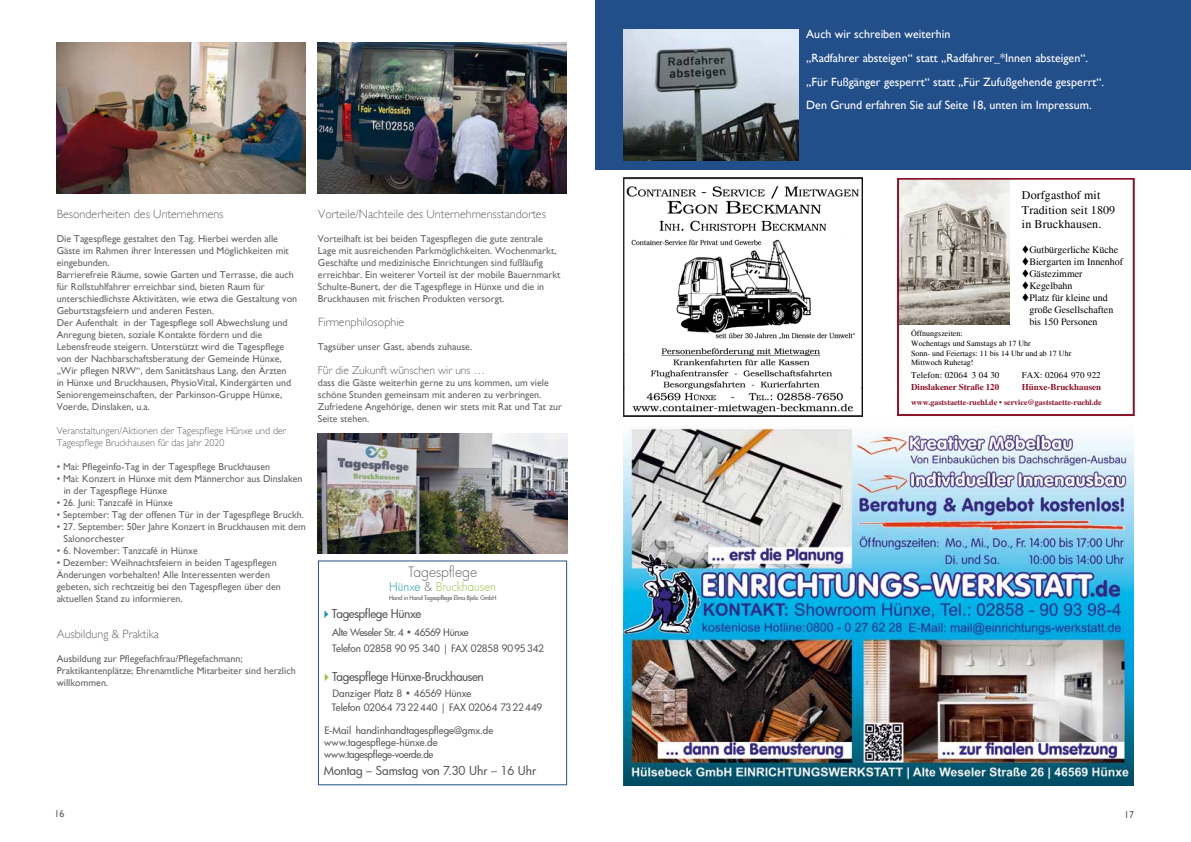
<style>
.page{position:relative;width:1191px;height:842px;background:#fff}
.page>*{position:absolute;margin:0;border:0;box-sizing:border-box;transform-origin:0 0}
.t1{font:300 14px "Futura";letter-spacing:-.005em;color:#646567}
.t2{font:12px/23.8px "Gill Sans";color:#fff}
.t3{font:300 12px "Gill Sans";color:#646567}
.t4{font:500 12px "Futura";letter-spacing:-.03em;color:#58585a}
.t5{font:12px/14.4px "Times";letter-spacing:.01em;color:#000}
.t6{font:500 12px "Futura";letter-spacing:-.005em;color:#58585a}
.t7{font:300 12px "Futura";letter-spacing:-.01em;color:#96c145}
.t8{font:300 11.4px "Gill Sans";color:#646567}
.t9{font:10px/12px "Gill Sans";color:#646567}
.t10{font:500 10px/12px "Futura";letter-spacing:-.005em;color:#58585a}
.t11{font:10px/12px "Times";color:#000}
.t12{font:300 10px/12px "Gill Sans";color:#646567}
.t13{font:500 10px "Futura";letter-spacing:-.035em;color:#58585a}
.t14{font:700 9px "Times";letter-spacing:-.01em;color:#8a1229}
.t15{font:9px "Times";letter-spacing:.01em;color:#000}
.t16{font:8px/9.6px "Times";color:#000}
.t17{font:700 8px "Times";color:#8a1229}
.t18{font:500 6px "Futura";letter-spacing:-.03em;color:#58585a}
.s1{color:#13969e}
.s2{color:#646567}
.s3{color:#96c145}
</style>
<div class="page">
<div style="left:318px;top:560px;width:249px;height:225px;background:#fff;border:1px solid #25528a"></div>
<img style="left:57px;top:43px;width:249px;height:151px">
<img style="left:318px;top:43px;width:249px;height:151px">
<img style="left:318px;top:434px;width:249px;height:120px">
<div style="left:595px;top:0;width:596px;height:170px;background:#224f8a"></div>
<img style="left:624px;top:427px;width:509px;height:358px">
<img style="left:624px;top:178px;width:238px;height:238px">
<svg style="left:897px;top:178px;width:237px;height:238px"></svg>
<img style="left:624px;top:29px;width:174px;height:131px">
<p class="t3" style="left:57px;top:207px;width:168px">Besonderheiten des Unternehmens</p>
<p class="t9" style="left:57px;top:232px;width:242px">Die Tagespflege gestaltet den Tag. Hierbei werden alle Gäste im Rahmen ihrer Interessen und Möglichkeiten mit eingebunden.<br>Barrierefreie Räume, sowie Garten und Terrasse, die auch für Rollstuhlfahrer erreichbar sind, bieten Raum für unterschiedlichste Aktivitäten, wie etwa die Gestaltung von Geburtstagsfeiern und anderen Festen.<br>Der Aufenthalt in der Tagespflege soll Abwechslung und Anregung bieten, soziale Kontakte fördern und die Lebensfreude steigern. Unterstützt wird die Tagespflege von der Nachbarschaftsberatung der Gemeinde Hünxe, „Wir pflegen NRW“, dem Sanitätshaus Lang, den Ärzten<br>in Hünxe und Bruckhausen, PhysioVital, Kindergärten und Seniorengemeinschaften, der Parkinson-Gruppe Hünxe, Voerde, Dinslaken, u.a.</p>
<p class="t12" style="left:57px;top:424px;width:231px">Veranstaltungen/Aktionen der Tagespflege Hünxe und der<br>Tagespflege Bruckhausen für das Jahr 2020</p>
<p class="t9" style="left:57px;top:460px;width:215px">• Mai: Pflegeinfo-Tag in der Tagespflege Bruckhausen</p>
<p class="t9" style="left:64px;top:472px;width:240px;text-indent:-7px">• Mai: Konzert in Hünxe mit dem Männerchor aus Dinslaken in der Tagespflege Hünxe</p>
<p class="t9" style="left:57px;top:496px;width:118px">• 26. Juni: Tanzcafé in Hünxe</p>
<p class="t9" style="left:57px;top:508px;width:249px">• September: Tag der offenen Tür in der Tagespflege Bruckh.</p>
<p class="t9" style="left:64px;top:520px;width:244px;text-indent:-7px">• 27. September: 50er Jahre Konzert in Bruckhausen mit dem<br>Salonorchester</p>
<p class="t9" style="left:57px;top:544px;width:143px">• 6. November: Tanzcafé in Hünxe</p>
<p class="t9" style="left:57px;top:556px;width:226px">• Dezember: Weihnachtsfeiern in beiden Tagespflegen Änderungen vorbehalten! Alle Interessenten werden gebeten, sich rechtzeitig bei den Tagespflegen über den aktuellen Stand zu informieren.</p>
<p class="t3" style="left:57px;top:627px;width:104px">Ausbildung &amp; Praktika</p>
<p class="t9" style="left:57px;top:652px;width:240px">Ausbildung zur Pflegefachfrau/Pflegefachmann;<br>Praktikantenplätze; Ehrenamtliche Mitarbeiter sind herzlich willkommen.</p>
<p class="t3" style="left:318px;top:207px;width:229px">Vorteile/Nachteile des Unternehmensstandortes</p>
<p class="t9" style="left:318px;top:232px;width:244px">Vorteilhaft ist bei beiden Tagespflegen die gute zentrale Lage mit ausreichenden Parkmöglichkeiten. Wochenmarkt, Geschäfte und medizinische Einrichtungen sind fußläufig erreichbar. Ein weiterer Vorteil ist der mobile Bauernmarkt Schulte-Bunert, der die Tagespflege in Hünxe und die in Bruckhausen mit frischen Produkten versorgt.</p>
<p class="t9" style="left:318px;top:340px;width:156px">Tagsüber unser Gast, abends zuhause.</p>
<p class="t9" style="left:318px;top:376px;width:246px">dass die Gäste weiterhin gerne zu uns kommen, um viele schöne Stunden gemeinsam mit anderen zu verbringen.<br>Zufriedene Angehörige, denen wir stets mit Rat und Tat zur Seite stehen.</p>
<p class="t3" style="left:318px;top:315px;width:88px">Firmenphilosophie</p>
<p class="t8" style="left:318px;top:363px;width:169px">Für die Zukunft wünschen wir uns …</p>
<h1 class="t1" style="left:408px;top:562px;width:71px">Tagespflege</h1>
<p class="t7" style="left:389px;top:578px;width:108px"><span class="s1">Hünxe</span> <span class="s2">&amp;</span> Bruckhausen</p>
<p class="t18" style="left:389px;top:594px;width:109px">Hand in Hand Tagespflege Elma Bjelic GmbH</p>
<p class="t4" style="left:320px;top:606px;width:102px"><span class="s1">✔</span>Tagespflege Hünxe</p>
<p class="t13" style="left:332px;top:625px;width:138px">Alte Weseler Str. 4 • 46569 Hünxe</p>
<p class="t10" style="left:332px;top:642px;width:213px">Telefon 02858 90 95 340 | FAX 02858 9095342</p>
<p class="t4" style="left:320px;top:668px;width:165px"><span class="s3">✔</span>Tagespflege Hünxe-Bruckhausen</p>
<p class="t10" style="left:332px;top:687px;width:140px">Danziger Platz 8 • 46569 Hünxe</p>
<p class="t10" style="left:324px;top:724px;width:171px">E-Mail handinhandtagespflege@gmx.de www.tagespflege-hünxe.de www.tagespflege-voerde.de</p>
<p class="t6" style="left:324px;top:763px;width:214px">Montag – Samstag von 7.30 Uhr – 16 Uhr</p>
<p class="t10" style="left:332px;top:701px;width:212px">Telefon 02064 7322440 | FAX 02064 7322449</p>
<p class="t2" style="left:806px;top:22px;width:299px">Auch wir schreiben weiterhin<br>„Radfahrer absteigen“ statt „Radfahrer_*Innen absteigen“. „Für Fußgänger gesperrt“ statt „Für Zufußgehende gesperrt“.<br>Den Grund erfahren Sie auf Seite 18, unten im Impressum.</p>
<p class="t5" style="left:1022px;top:188px;width:95px">Dorfgasthof mit<br>Tradition seit 1809 in Bruckhausen.</p>
<p class="t11" style="left:1022px;top:244px;width:98px">▼Gutbürgerliche Küche</p>
<p class="t11" style="left:1022px;top:256px;width:103px">▼Biergarten im Innenhof</p>
<p class="t11" style="left:1022px;top:268px;width:62px">▼Gästezimmer</p>
<p class="t11" style="left:1022px;top:280px;width:52px">▼Kegelbahn</p>
<p class="t11" style="left:1029px;top:292px;width:85px;text-indent:-7px">▼Platz für kleine und große Gesellschaften bis 150 Personen</p>
<p class="t16" style="left:911px;top:329px;width:162px">Öffnungszeiten:<br>Wochentags und Samstags ab 17 Uhr<br>Sonn- und Feiertags: 11 bis 14 Uhr und ab 17 Uhr<br>Mittwoch Ruhetag!</p>
<p class="t15" style="left:911px;top:370px;width:90px">Telefon: 02064 3 04 30</p>
<p class="t17" style="left:911px;top:398px;width:192px">www.gaststaette-ruehl.de • service@gaststaette-ruehl.de</p>
<p class="t15" style="left:1022px;top:370px;width:80px">FAX: 02064 970 922</p>
<p class="t14" style="left:911px;top:381px;width:89px">Dinslakener Straße 120</p>
<p class="t14" style="left:1022px;top:381px;width:81px">Hünxe-Bruckhausen</p>
<p class="t9" style="left:54px;top:808px;width:11px">16</p>
<p class="t9" style="left:1124px;top:809px;width:11px">17</p>
</div>
